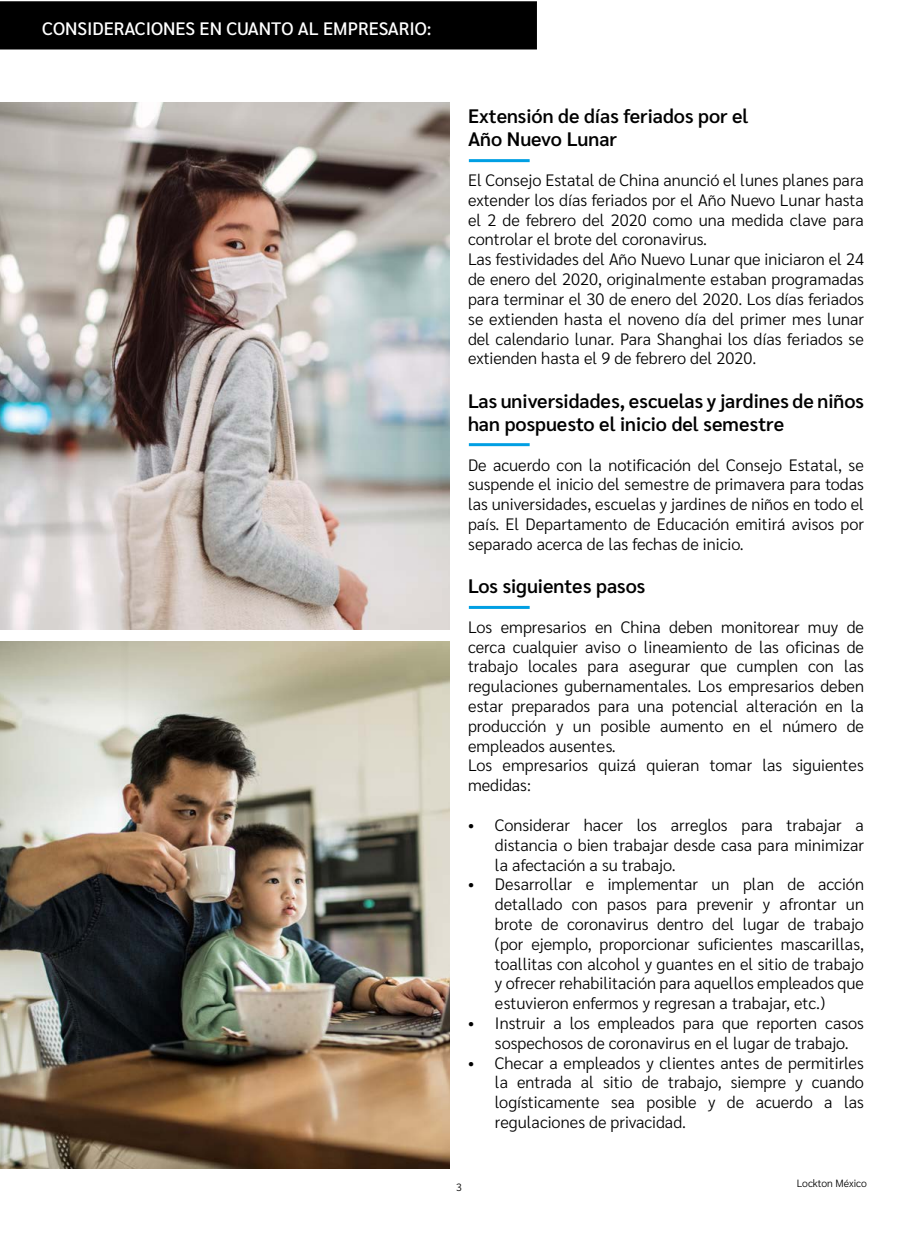
<style>
.page{position:relative;width:918px;height:1234px;background:#fff}
.page>*{position:absolute;margin:0;border:0;box-sizing:border-box;transform-origin:0 0}
.t1{font:600 19.5px/23.4px "Sarabun";color:#000}
.t2{font:500 18px "Sarabun";color:#fff}
.t3{font:300 16.5px/19.8px "Sarabun";color:#000;text-align:justify}
.t4{font:300 10.5px "Sarabun";color:#000}
</style>
<div class="page">
<div style="left:1px;top:2px;width:535px;height:47px;background:#000"></div>
<div style="left:0;top:1px;width:537px;height:48px;border:2px solid #000"></div>
<img style="left:0;top:102px;width:450px;height:527px">
<img style="left:0;top:641px;width:450px;height:527px">
<hr style="left:469px;top:159px;width:61px;height:3px;background:#009fe3">
<hr style="left:469px;top:443px;width:61px;height:3px;background:#009fe3">
<hr style="left:469px;top:605px;width:61px;height:3px;background:#009fe3">
<p class="t2" style="left:42px;top:19px;width:391px">CONSIDERACIONES EN CUANTO AL EMPRESARIO:</p>
<p class="t1" style="left:468px;top:104px;width:282px">Extensión de días feriados por el<br>Año Nuevo Lunar</p>
<p class="t3" style="left:468px;top:170px;width:398px;text-align:left">El Consejo Estatal de China anunció el lunes planes para extender los días feriados por el Año Nuevo Lunar hasta el 2 de febrero del 2020 como una medida clave para controlar el brote del coronavirus.<br>Las festividades del Año Nuevo Lunar que iniciaron el 24 de enero del 2020, originalmente estaban programadas para terminar el 30 de enero del 2020. Los días feriados se extienden hasta el noveno día del primer mes lunar del calendario lunar. Para Shanghai los días feriados se extienden hasta el 9 de febrero del 2020.</p>
<p class="t1" style="left:468px;top:389px;width:398px">Las universidades, escuelas y jardines de niños han pospuesto el inicio del semestre</p>
<p class="t3" style="left:468px;top:455px;width:398px">De acuerdo con la notificación del Consejo Estatal, se suspende el inicio del semestre de primavera para todas las universidades, escuelas y jardines de niños en todo el país. El Departamento de Educación emitirá avisos por separado acerca de las fechas de inicio.</p>
<p class="t1" style="left:468px;top:574px;width:179px">Los siguientes pasos</p>
<p class="t3" style="left:468px;top:617px;width:398px;text-align:left">Los empresarios en China deben monitorear muy de cerca cualquier aviso o lineamiento de las oficinas de trabajo locales para asegurar que cumplen con las regulaciones gubernamentales. Los empresarios deben estar preparados para una potencial alteración en la producción y un posible aumento en el número de empleados ausentes.<br>Los empresarios quizá quieran tomar las siguientes medidas:</p>
<p class="t3" style="left:495px;top:815px;width:371px;text-indent:-27px">• Considerar hacer los arreglos para trabajar a distancia o bien trabajar desde casa para minimizar la afectación a su trabajo.</p>
<p class="t3" style="left:495px;top:874px;width:371px;text-indent:-27px">• Desarrollar e implementar un plan de acción detallado con pasos para prevenir y afrontar un brote de coronavirus dentro del lugar de trabajo (por ejemplo, proporcionar suficientes mascarillas, toallitas con alcohol y guantes en el sitio de trabajo y ofrecer rehabilitación para aquellos empleados que estuvieron enfermos y regresan a trabajar, etc.)</p>
<p class="t3" style="left:495px;top:1013px;width:371px;text-indent:-27px">• Instruir a los empleados para que reporten casos sospechosos de coronavirus en el lugar de trabajo.</p>
<p class="t3" style="left:495px;top:1052px;width:371px;text-indent:-27px">• Checar a empleados y clientes antes de permitirles la entrada al sitio de trabajo, siempre y cuando logísticamente sea posible y de acuerdo a las regulaciones de privacidad.</p>
<p class="t4" style="left:456px;top:1181px;width:7px">3</p>
<p class="t4" style="left:797px;top:1176px;width:72px">Lockton México</p>
</div>
